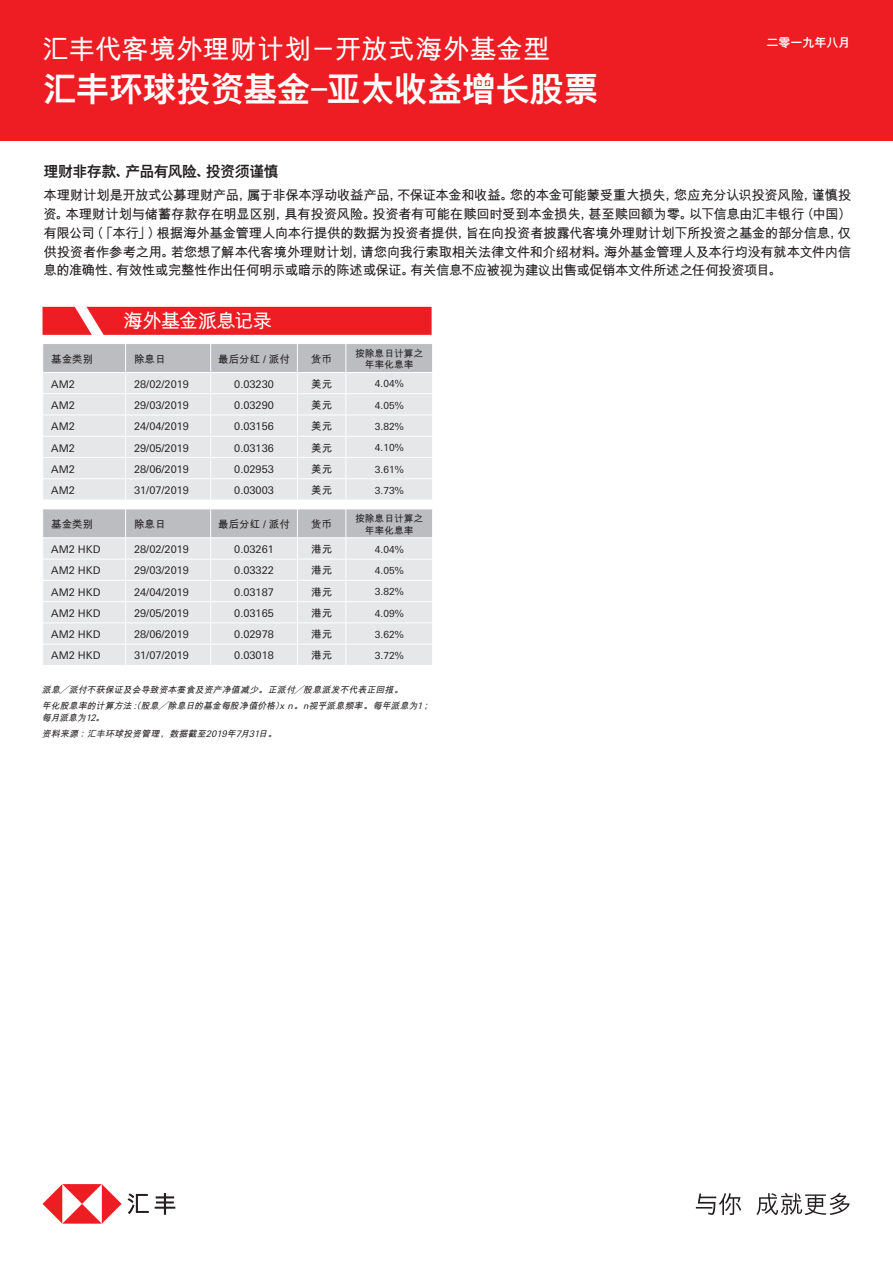
<style>
.page{position:relative;width:893px;height:1263px;background:#fff}
.page>*{position:absolute;margin:0;border:0;box-sizing:border-box;transform-origin:0 0}
.t1{font:800 34.5px "M Hei PR Cfor HSBC";letter-spacing:-.02em;color:#fff}
.t2{font:700 27px "M Hei PR Cfor HSBC";color:#fff}
.t3{font:700 19.5px "M Hei PR Cfor HSBC";letter-spacing:-.04em;color:#fff}
.t4{font:800 15px "M Hei PR Cfor HSBC";letter-spacing:-.035em;color:#231f20}
.t5{font:700 13.5px/18.8px "M Hei PR Cfor HSBC";letter-spacing:-.045em;color:#231f20;text-align:justify}
.t6{font:800 12px "M Hei PR Cfor HSBC";color:#fff}
.t7{font:10.5px "Univers Nextfor HSBC";color:#231f20}
.t8{font:700 10.5px "M Hei PR Cfor HSBC";color:#231f20}
.t9{font:9.75px "Univers Nextfor HSBC";color:#231f20}
.t10{font:700 9.75px/11.7px "M Hei PR Cfor HSBC";color:#231f20;text-align:center}
.t11{font:italic 700 9px/16.2px "M Hei PR Cfor HSBC";color:#231f20}
.s1{font-family:"M Hei HK"}
.s2{font-family:"Univers Nextfor HSBC";font-weight:400}
</style>
<div class="page">
<svg style="left:43px;top:1184px;width:79px;height:40px"></svg>
<svg style="left:128px;top:1193px;width:21px;height:21px"></svg>
<svg style="left:155px;top:1193px;width:20px;height:22px"></svg>
<svg style="left:696px;top:1193px;width:45px;height:22px"></svg>
<svg style="left:756px;top:1193px;width:93px;height:22px"></svg>
<div style="left:0;top:0;width:893px;height:141px;background:#ee1d23"></div>
<svg style="left:42px;top:306px;width:390px;height:194px;background:#e3c7ca"></svg>
<svg style="left:43px;top:509px;width:389px;height:156px;background:#dfe0e2"></svg>
<h2 class="t2" style="left:43px;top:36px;width:509px">汇丰代客境外理财计划－开放式海外基金型</h2>
<p class="t6" style="left:766px;top:36px;width:85px">二零一九年八月</p>
<h1 class="t1" style="left:43px;top:72px;width:557px">汇丰环球投资基金-亚太收益增长股票</h1>
<p class="t4" style="left:43px;top:164px;width:237px">理财非存款、产品有风险、投资须谨慎</p>
<p class="t5" style="left:43px;top:186px;width:809px">本理财计划是开放式公募理财产品，属于非保本浮动收益产品，不保证本金和收益。您的本金可能蒙受重大损失，您应充分认识投资风险，谨慎投资。本理财计划与储蓄存款存在明显区别，具有投资风险。投资者有可能在赎回时受到本金损失，甚至赎回额为零。以下信息由汇丰银行（中国）有限公司（「本行」）根据海外基金管理人向本行提供的数据为投资者提供，旨在向投资者披露代客境外理财计划下所投资之基金的部分信息，仅供投资者作参考之用。若您想了解本代客境外理财计划，请您向我行索取相关法律文件和介绍材料。海外基金管理人及本行均没有就本文件内信息的准确性、有效性或完整性作出任何明示或暗示的陈述或保证。有关信息不应被视为建议出售或促销本文件所述之任何投资项目。</p>
<h3 class="t3" style="left:123px;top:311px;width:150px">海外基金派息记录</h3>
<p class="t8" style="left:51px;top:354px;width:43px">基金类别</p>
<p class="t8" style="left:134px;top:354px;width:33px">除息日</p>
<p class="t8" style="left:218px;top:354px;width:73px">最后分红 <span class="s1">/</span> 派付</p>
<p class="t8" style="left:311px;top:354px;width:22px">货币</p>
<p class="t10" style="left:355px;top:347px;width:70px">按除息日计算之年率化息率</p>
<p class="t7" style="left:51px;top:377px;width:25px">AM2</p>
<p class="t7" style="left:134px;top:377px;width:56px">28/02/2019</p>
<p class="t7" style="left:234px;top:377px;width:41px">0.03230</p>
<p class="t8" style="left:311px;top:379px;width:22px">美元</p>
<p class="t9" style="left:375px;top:377px;width:30px">4.04%</p>
<p class="t7" style="left:51px;top:398px;width:25px">AM2</p>
<p class="t7" style="left:134px;top:398px;width:56px">29/03/2019</p>
<p class="t7" style="left:234px;top:398px;width:41px">0.03290</p>
<p class="t8" style="left:311px;top:400px;width:22px">美元</p>
<p class="t9" style="left:375px;top:398px;width:30px">4.05%</p>
<p class="t7" style="left:51px;top:419px;width:25px">AM2</p>
<p class="t7" style="left:134px;top:419px;width:56px">24/04/2019</p>
<p class="t7" style="left:234px;top:419px;width:41px">0.03156</p>
<p class="t8" style="left:311px;top:421px;width:22px">美元</p>
<p class="t9" style="left:375px;top:420px;width:30px">3.82%</p>
<p class="t7" style="left:51px;top:440px;width:25px">AM2</p>
<p class="t7" style="left:134px;top:440px;width:56px">29/05/2019</p>
<p class="t7" style="left:234px;top:440px;width:41px">0.03136</p>
<p class="t8" style="left:311px;top:442px;width:22px">美元</p>
<p class="t9" style="left:375px;top:441px;width:30px">4.10%</p>
<p class="t7" style="left:51px;top:462px;width:25px">AM2</p>
<p class="t7" style="left:134px;top:462px;width:56px">28/06/2019</p>
<p class="t7" style="left:234px;top:462px;width:41px">0.02953</p>
<p class="t8" style="left:311px;top:464px;width:22px">美元</p>
<p class="t9" style="left:375px;top:462px;width:30px">3.61%</p>
<p class="t7" style="left:51px;top:483px;width:25px">AM2</p>
<p class="t7" style="left:134px;top:483px;width:56px">31/07/2019</p>
<p class="t7" style="left:234px;top:483px;width:41px">0.03003</p>
<p class="t8" style="left:311px;top:485px;width:22px">美元</p>
<p class="t9" style="left:375px;top:483px;width:30px">3.73%</p>
<p class="t8" style="left:51px;top:519px;width:43px">基金类别</p>
<p class="t8" style="left:134px;top:519px;width:33px">除息日</p>
<p class="t8" style="left:218px;top:519px;width:73px">最后分红 <span class="s1">/</span> 派付</p>
<p class="t8" style="left:311px;top:519px;width:22px">货币</p>
<p class="t10" style="left:355px;top:512px;width:70px">按除息日计算之年率化息率</p>
<p class="t7" style="left:51px;top:542px;width:51px">AM2 HKD</p>
<p class="t7" style="left:134px;top:542px;width:56px">28/02/2019</p>
<p class="t7" style="left:234px;top:542px;width:41px">0.03261</p>
<p class="t8" style="left:311px;top:544px;width:22px">港元</p>
<p class="t9" style="left:375px;top:542px;width:30px">4.04%</p>
<p class="t7" style="left:51px;top:563px;width:51px">AM2 HKD</p>
<p class="t7" style="left:134px;top:563px;width:56px">29/03/2019</p>
<p class="t7" style="left:234px;top:563px;width:41px">0.03322</p>
<p class="t8" style="left:311px;top:565px;width:22px">港元</p>
<p class="t9" style="left:375px;top:564px;width:30px">4.05%</p>
<p class="t7" style="left:51px;top:584px;width:51px">AM2 HKD</p>
<p class="t7" style="left:134px;top:584px;width:56px">24/04/2019</p>
<p class="t7" style="left:234px;top:584px;width:41px">0.03187</p>
<p class="t8" style="left:311px;top:586px;width:22px">港元</p>
<p class="t9" style="left:375px;top:585px;width:30px">3.82%</p>
<p class="t7" style="left:51px;top:606px;width:51px">AM2 HKD</p>
<p class="t7" style="left:134px;top:606px;width:56px">29/05/2019</p>
<p class="t7" style="left:234px;top:606px;width:41px">0.03165</p>
<p class="t8" style="left:311px;top:608px;width:22px">港元</p>
<p class="t9" style="left:375px;top:606px;width:30px">4.09%</p>
<p class="t7" style="left:51px;top:627px;width:51px">AM2 HKD</p>
<p class="t7" style="left:134px;top:627px;width:56px">28/06/2019</p>
<p class="t7" style="left:234px;top:627px;width:41px">0.02978</p>
<p class="t8" style="left:311px;top:629px;width:22px">港元</p>
<p class="t9" style="left:375px;top:627px;width:30px">3.62%</p>
<p class="t7" style="left:51px;top:648px;width:51px">AM2 HKD</p>
<p class="t7" style="left:134px;top:648px;width:56px">31/07/2019</p>
<p class="t7" style="left:234px;top:648px;width:41px">0.03018</p>
<p class="t8" style="left:311px;top:650px;width:22px">港元</p>
<p class="t9" style="left:375px;top:649px;width:30px">3.72%</p>
<p class="t11" style="left:42px;top:681px;width:395px">派息<span class="s1">╱</span>派付不获保证及会导致资本蚕食及资产净值减少。正派付<span class="s1">╱</span>股息派发不代表正回报。<br>年化股息率的计算方法 :（股息<span class="s1">╱</span>除息日的基金每股净值价格）<span class="s2">x n</span>。<span class="s2">n</span>视乎派息频率。每年派息为<span class="s2">1</span> ；</p>
<p class="t11" style="left:42px;top:709px;width:239px">每月派息为<span class="s2">12</span>。<br>资料来源：汇丰环球投资管理，数据截至<span class="s2">2019</span>年<span class="s2">7</span>月<span class="s2">31</span>日。</p>
</div>
